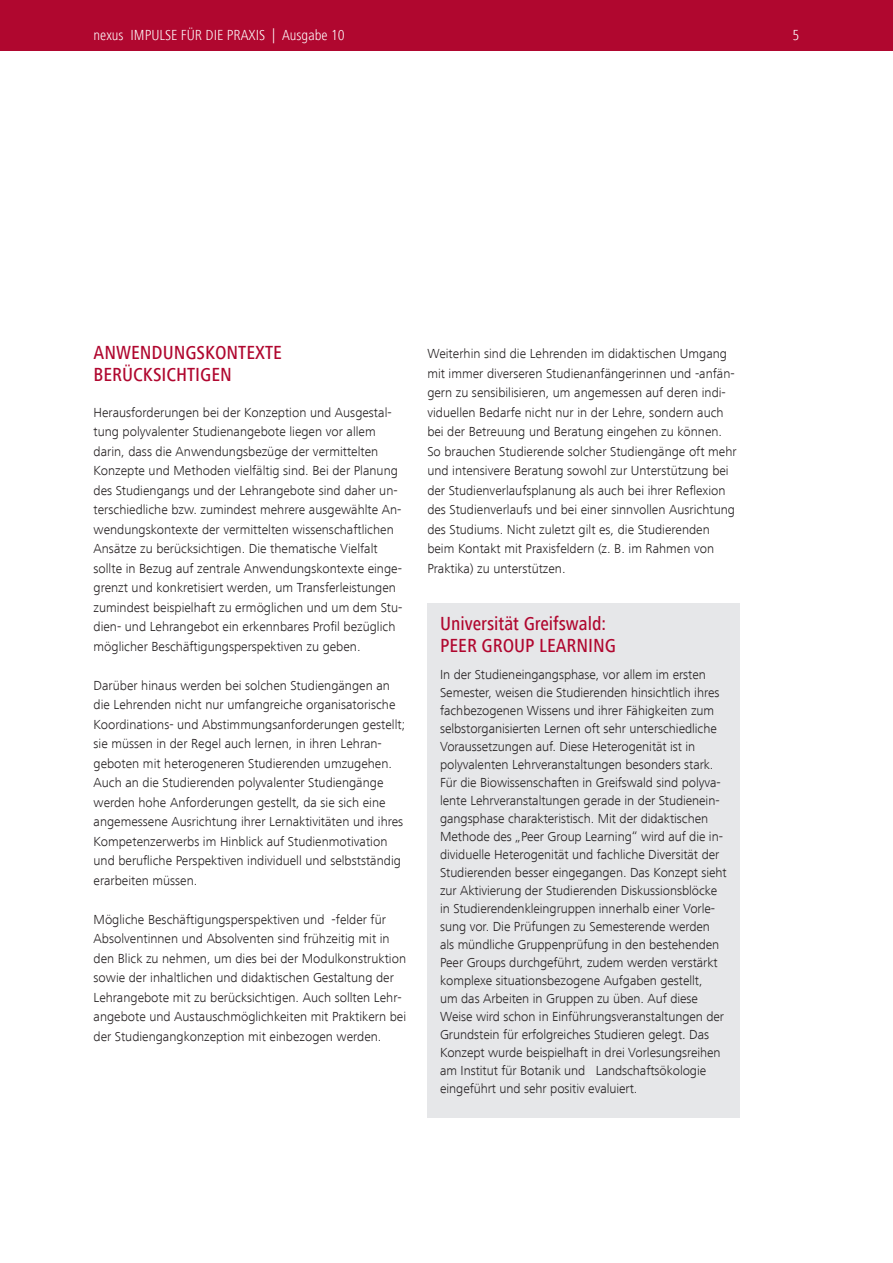
<style>
.page{position:relative;width:893px;height:1263px;background:#fff}
.page>*{position:absolute;margin:0;border:0;box-sizing:border-box;transform-origin:0 0}
.Head_Kasten{font:500 condensed 19.5px/22.5px "Frutiger Next LT";color:#b0072f}
.Head_3{font:500 condensed 19.5px/22.5px "Frutiger Next LT";color:#b0072f}
.t1{font:300 condensed 18.75px "Frutiger Next LT";color:#fff}
.t2{font:300 condensed 15px "Frutiger Next LT";color:#fff}
.Copy{font:300 13.5px/19.5px "Frutiger Next LT";color:#231f20}
.Copy_Kasten{font:300 13.5px/18px "Frutiger Next LT";letter-spacing:-.005em;color:#231f20}
</style>
<div class="page">
<div style="left:0;top:0;width:893px;height:51px;background:#b0072f"></div>
<div style="left:427px;top:603px;width:313px;height:514px;background:#e6e7e9"></div>
<h2 class="t1" style="left:95px;top:21px;width:83px">Kapitelname</h2>
<p class="t2" style="left:131px;top:26px;width:216px">IMPULSE FÜR DIE PRAXIS | Ausgabe 10</p>
<h2 class="t1" style="left:791px;top:21px;width:10px">5<sub>5</sub></h2>
<p class="t2" style="left:94px;top:26px;width:32px">nexus</p>
<p class="Head_3" style="left:94px;top:341px;width:190px">ANWENDUNGSKONTEXTE<br>BERÜCKSICHTIGEN</p>
<p class="Copy" style="left:94px;top:402px;width:310px">Herausforderungen bei der Konzeption und Ausgestal&shy;tung polyvalenter Studienangebote liegen vor allem darin, dass die Anwendungsbezüge der vermittelten Konzepte und Methoden vielfältig sind. Bei der Planung des Studiengangs und der Lehrangebote sind daher un&shy;terschiedliche bzw. zumindest mehrere ausgewählte An&shy;wendungskontexte der vermittelten wissenschaftlichen Ansätze zu berücksichtigen. Die thematische Vielfalt sollte in Bezug auf zentrale Anwendungskontexte einge&shy;grenzt und konkretisiert werden, um Transferleistungen zumindest beispielhaft zu ermöglichen und um dem Stu&shy;dien- und Lehrangebot ein erkennbares Profil bezüglich möglicher Beschäftigungsperspektiven zu geben.</p>
<p class="Copy" style="left:94px;top:675px;width:313px">Darüber hinaus werden bei solchen Studiengängen an die Lehrenden nicht nur umfangreiche organisatorische Koordinations- und Abstimmungsanforderungen gestellt; sie müssen in der Regel auch lernen, in ihren Lehran&shy;geboten mit heterogeneren Studierenden umzugehen.<br>Auch an die Studierenden polyvalenter Studiengänge werden hohe Anforderungen gestellt, da sie sich eine angemessene Ausrichtung ihrer Lernaktivitäten und ihres Kompetenzerwerbs im Hinblick auf Studienmotivation und berufliche Perspektiven individuell und selbstständig erarbeiten müssen.</p>
<p class="Copy" style="left:94px;top:909px;width:314px">Mögliche Beschäftigungsperspektiven und -felder für Absolventinnen und Absolventen sind frühzeitig mit in den Blick zu nehmen, um dies bei der Modulkonstruktion sowie der inhaltlichen und didaktischen Gestaltung der Lehrangebote mit zu berücksichtigen. Auch sollten Lehr&shy;angebote und Austauschmöglichkeiten mit Praktikern bei der Studiengangkonzeption mit einbezogen werden.</p>
<p class="Copy" style="left:427px;top:344px;width:311px">Weiterhin sind die Lehrenden im didaktischen Umgang mit immer diverseren Studienanfängerinnen und -anfän&shy;gern zu sensibilisieren, um angemessen auf deren indi&shy;viduellen Bedarfe nicht nur in der Lehre, sondern auch bei der Betreuung und Beratung eingehen zu können.<br>So brauchen Studierende solcher Studiengänge oft mehr und intensivere Beratung sowohl zur Unterstützung bei der Studienverlaufsplanung als auch bei ihrer Reflexion des Studienverlaufs und bei einer sinnvollen Ausrichtung des Studiums. Nicht zuletzt gilt es, die Studierenden beim Kontakt mit Praxisfeldern (z. B. im Rahmen von Praktika) zu unterstützen.</p>
<p class="Head_Kasten" style="left:440px;top:612px;width:177px">Universität Greifswald:<br>PEER GROUP LEARNING</p>
<p class="Copy_Kasten" style="left:440px;top:665px;width:288px">In der Studieneingangsphase, vor allem im ersten Semester, weisen die Studierenden hinsichtlich ihres fachbezogenen Wissens und ihrer Fähigkeiten zum selbstorganisierten Lernen oft sehr unterschiedliche Voraussetzungen auf. Diese Heterogenität ist in polyvalenten Lehrveranstaltungen besonders stark.<br>Für die Biowissenschaften in Greifswald sind polyva&shy;lente Lehrveranstaltungen gerade in der Studienein&shy;gangsphase charakteristisch. Mit der didaktischen Methode des „Peer Group Learning“ wird auf die in&shy;dividuelle Heterogenität und fachliche Diversität der Studierenden besser eingegangen. Das Konzept sieht zur Aktivierung der Studierenden Diskussionsblöcke in Studierendenkleingruppen innerhalb einer Vorle&shy;sung vor. Die Prüfungen zu Semesterende werden als mündliche Gruppenprüfung in den bestehenden Peer Groups durchgeführt, zudem werden verstärkt komplexe situationsbezogene Aufgaben gestellt,<br>um das Arbeiten in Gruppen zu üben. Auf diese Weise wird schon in Einführungsveranstaltungen der Grundstein für erfolgreiches Studieren gelegt. Das Konzept wurde beispielhaft in drei Vorlesungsreihen am Institut für Botanik und Landschaftsökologie eingeführt und sehr positiv evaluiert.</p>
</div>
